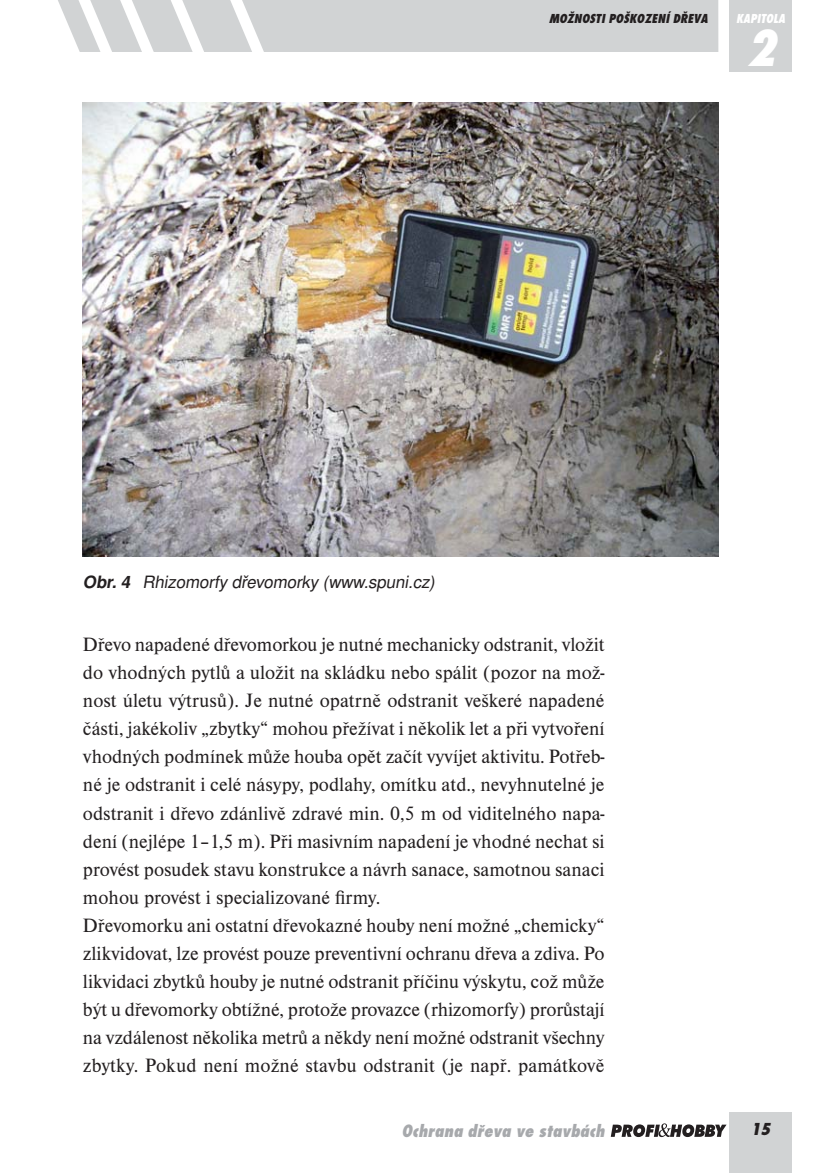
<style>
.page{position:relative;width:822px;height:1173px;background:#fff}
.page>*{position:absolute;margin:0;border:0;box-sizing:border-box;transform-origin:0 0}
.t1{font:48px "Fujiyama Extra Bold CE Italic";color:#fff}
.t2{font:20px/28px "Nimbus Roman DOT";color:#231f20}
.t3{font:italic 17px "Nimbus Sans LOT";color:#231f20}
.t4{font:16.4px "Fujiyama Extra Bold CE Italic";color:#a7a9ac}
.t5{font:16px "Fujiyama Extra Bold CE Italic";color:#231f20}
.t6{font:12px "Fujiyama Extra Bold CE Italic";color:#231f20}
.t7{font:12px "Fujiyama Extra Bold CE Italic";letter-spacing:-.005em;color:#fff;scale:.95 1}
.s1{font-weight:700}
</style>
<div class="page">
<svg style="left:58px;top:0;width:660px;height:52px;background:#d5d6d7"></svg>
<div style="left:729px;top:0;width:63px;height:71px;background:#d1d3d4"></div>
<div style="left:729px;top:1112px;width:63px;height:60px;background:#d1d3d4"></div>
<svg style="left:611px;top:1123px;width:115px;height:14px"></svg>
<img style="left:83px;top:103px;width:635px;height:453px">
<p class="t6" style="left:549px;top:14px;width:160px">MOŽNOSTI POŠKOZENÍ DŘEVA</p>
<p class="t7" style="left:736px;top:14px;width:53px">KAPITOLA</p>
<h1 class="t1" style="left:746px;top:28px;width:30px">2</h1>
<p class="t3" style="left:83px;top:573px;width:356px"><span class="s1">Obr. 4</span> Rhizomorfy dřevomorky (www.spuni.cz)</p>
<p class="t2" style="left:83px;top:632px;width:523px">Dřevo napadené dřevomorkou je nutné mechanicky odstranit, vložit do vhodných pytlů a uložit na skládku nebo spálit (pozor na mož&shy;nost úletu výtrusů). Je nutné opatrně odstranit veškeré napadené části, jakékoliv „zbytky“ mohou přežívat i několik let a při vytvoření vhodných podmínek může houba opět začít vyvíjet aktivitu. Potřeb&shy;né je odstranit i celé násypy, podlahy, omítku atd., nevyhnutelné je odstranit i dřevo zdánlivě zdravé min. 0,5 m od viditelného napa&shy;dení (nejlépe 1–1,5 m). Při masivním napadení je vhodné nechat si provést posudek stavu konstrukce a návrh sanace, samotnou sanaci mohou provést i specializované firmy.<br>Dřevomorku ani ostatní dřevokazné houby není možné „chemicky“ zlikvidovat, lze provést pouze preventivní ochranu dřeva a zdiva. Po likvidaci zbytků houby je nutné odstranit příčinu výskytu, což může být u dřevomorky obtížné, protože provazce (rhizomorfy) prorůstají na vzdálenost několika metrů a někdy není možné odstranit všechny zbytky. Pokud není možné stavbu odstranit (je např. památkově</p>
<p class="t4" style="left:402px;top:1123px;width:204px">Ochrana dřeva ve stavbách</p>
<p class="t5" style="left:751px;top:1122px;width:21px">15</p>
</div>
